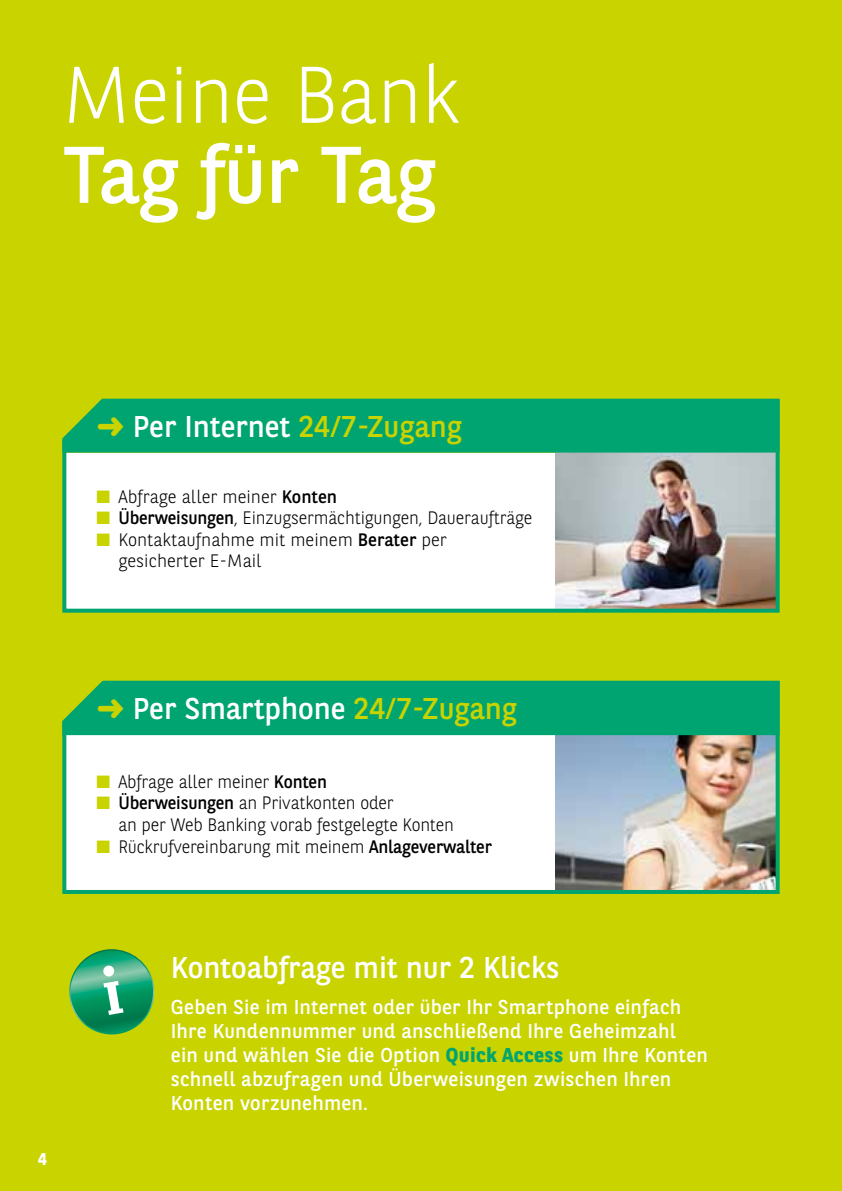
<style>
.page{position:relative;width:842px;height:1191px;background:#c8d300}
.page>*{position:absolute;margin:0;border:0;box-sizing:border-box;transform-origin:0 0}
.t1{font:300 80px "BNPP Sans";letter-spacing:-.005em;color:#fff}
.t2{font:80px "BNPP Sans";letter-spacing:-.005em;color:#fff}
.t3{font:30px "BNPP Sans";color:#fff}
.t4{font:20px/24px "BNPP Sans";letter-spacing:.015em;color:#fff}
.t5{font:300 18px/21.6px "BNPP Sans";letter-spacing:-.01em;color:#000}
.t6{font:700 17px "BNPP Sans";color:#fff}
.s1{color:#c8d300}
.s2{font-weight:400}
.s3{font-weight:700;color:#00a470}
</style>
<div class="page">
<svg style="left:69px;top:949px;width:86px;height:86px"></svg>
<svg style="left:103px;top:965px;width:12px;height:12px"></svg>
<svg style="left:62px;top:398px;width:718px;height:215px;background:#dadfdb"></svg>
<svg style="left:62px;top:680px;width:718px;height:214px;background:#dee4e0"></svg>
<div style="left:62px;top:399px;width:718px;height:53px;background:#00a470"></div>
<div style="left:62px;top:681px;width:718px;height:54px;background:#00a470"></div>
<h1 class="t1" style="left:62px;top:40px;width:398px">Meine Bank</h1>
<h1 class="t2" style="left:62px;top:120px;width:375px">Tag für Tag</h1>
<p class="t6" style="left:38px;top:1147px;width:10px">4</p>
<h2 class="t3" style="left:97px;top:406px;width:367px"><span class="s1">➜</span> Per Internet <span class="s1">24/7-Zugang</span></h2>
<p class="t5" style="left:96px;top:484px;width:242px"><span class="s1">■</span> Abfrage aller meiner <span class="s2">Konten</span></p>
<p class="t5" style="left:96px;top:506px;width:437px"><span class="s1">■</span> <span class="s2">Überweisungen</span>, Einzugsermächtigungen, Daueraufträge</p>
<p class="t5" style="left:118px;top:528px;width:330px;text-indent:-22px"><span class="s1">■</span> Kontaktaufnahme mit meinem <span class="s2">Berater</span> per gesicherter E-Mail</p>
<h2 class="t3" style="left:97px;top:688px;width:422px"><span class="s1">➜</span> Per Smartphone <span class="s1">24/7-Zugang</span></h2>
<p class="t5" style="left:96px;top:770px;width:232px"><span class="s1">■</span> Abfrage aller meiner <span class="s2">Konten</span></p>
<p class="t5" style="left:118px;top:791px;width:337px;text-indent:-22px"><span class="s1">■</span> <span class="s2">Überweisungen</span> an Privatkonten oder<br>an per Web Banking vorab festgelegte Konten</p>
<p class="t5" style="left:96px;top:834px;width:397px"><span class="s1">■</span> Rückrufvereinbarung mit meinem <span class="s2">Anlageverwalter</span></p>
<h2 class="t3" style="left:171px;top:947px;width:390px">Kontoabfrage mit nur 2 Klicks</h2>
<p class="t4" style="left:171px;top:994px;width:539px">Geben Sie im Internet oder über Ihr Smartphone einfach Ihre Kundennummer und anschließend Ihre Geheimzahl<br>ein und wählen Sie die Option <span class="s3">Quick Access</span> um Ihre Konten schnell abzufragen und Überweisungen zwischen Ihren Konten vorzunehmen.</p>
</div>
